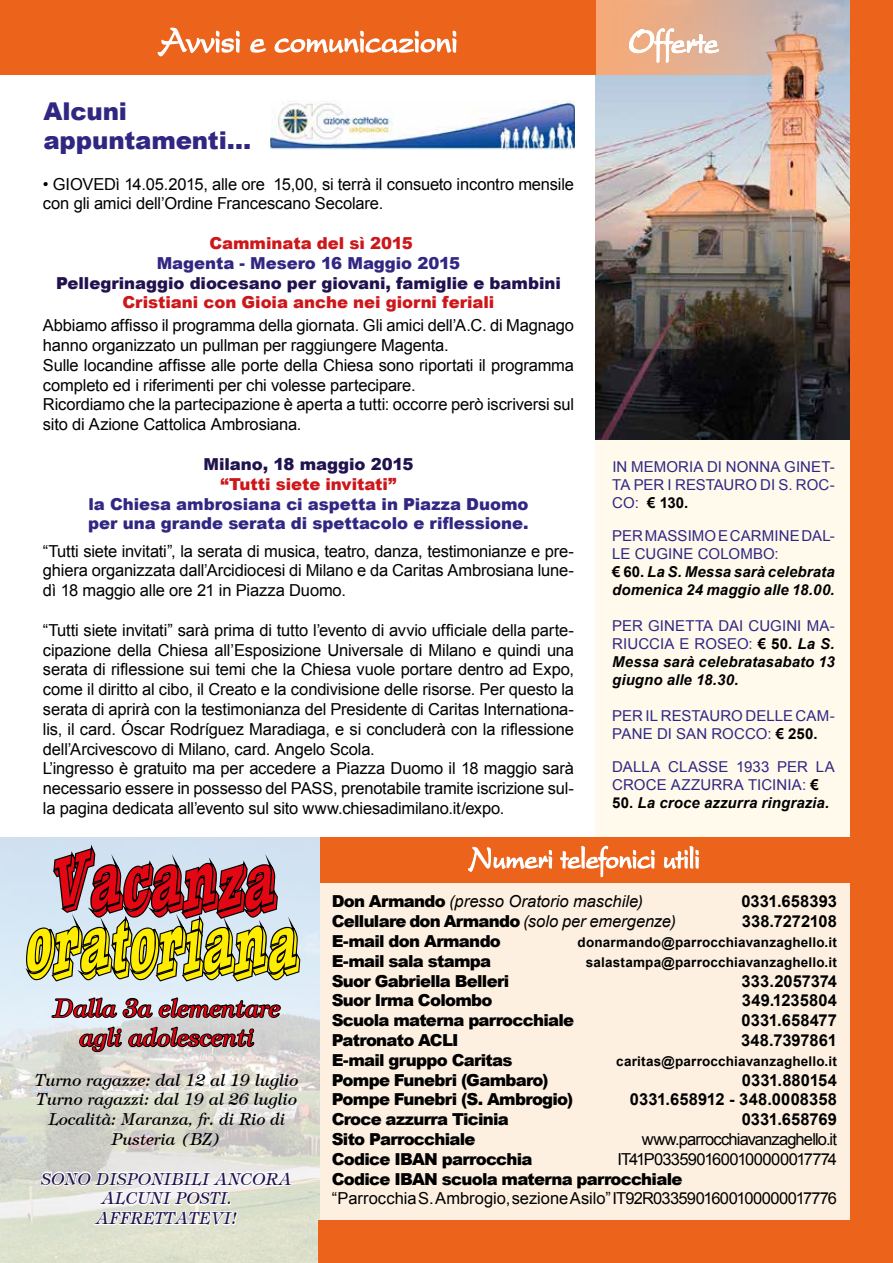
<style>
.page{position:relative;width:893px;height:1263px;background:#fff}
.page>*{position:absolute;margin:0;border:0;box-sizing:border-box;transform-origin:0 0}
.t1{font:72px "Western Slant";color:#ffed00}
.t2{font:72px "Western Slant";color:#e30613}
.t3{font:37.5px "President Plain";letter-spacing:-.01em;color:#fff;scale:.83 1}
.t4{font:900 24.45px/29.4px "Arial";letter-spacing:-.005em;color:#312783}
.t5{font:italic 24.3px/29.1px "Timpani";color:#e30613;text-align:center}
.t6{font:16.5px/19.8px "Arial";letter-spacing:-.01em;color:#000}
.t7{font:900 16.5px "Arial";letter-spacing:-.045em;color:#000}
.t8{font:700 16.5px "Arial";letter-spacing:.005em;color:#000}
.t9{font:900 16.5px/19.8px "Arial";letter-spacing:-.005em;color:#312783}
.t10{font:italic 16.5px/19.8px "Timpani";color:#000;text-align:center}
.t11{font:900 16.5px "Arial";letter-spacing:-.005em;color:#cd171a}
.t12{font:900 16.5px "Arial";letter-spacing:-.005em;color:#20124e}
.t13{font:italic 16.5px/19.8px "Timpani";color:#20124e;text-align:center}
.t14{font:italic 16.5px "Arial";color:#000}
.t15{font:16.5px "Arial";letter-spacing:-.05em;color:#000}
.t16{font:16.5px "Arial";letter-spacing:-.045em;color:#000}
.t17{font:15px "Arial";letter-spacing:.01em;color:#312783}
.t18{font:italic 700 15px/18px "Arial";letter-spacing:.005em;color:#000}
.t19{font:700 15px "Arial";letter-spacing:.005em;color:#000}
.t20{font:700 13.5px "Arial";letter-spacing:.015em;color:#000}
.s1{font-weight:400;color:#312783}
.s2{font-weight:400;font-style:normal;color:#312783}
.s3{font-style:normal}
.s4{font-weight:700;color:#000}
.s5{font-weight:900;font-style:normal}
.s6{font-weight:400;font-style:italic}
</style>
<div class="page">
<img style="left:0;top:837px;width:319px;height:426px">
<div style="left:595px;top:275px;width:295px;height:569px;background:#fffaec"></div>
<img style="left:270px;top:101px;width:305px;height:48px">
<div style="left:320px;top:845px;width:543px;height:418px;background:#fdf0e0"></div>
<img style="left:595px;top:75px;width:255px;height:364px">
<div style="left:0;top:0;width:595px;height:75px;background:#ec631c"></div>
<svg style="left:595px;top:0;width:255px;height:75px;background:#d7ad97"></svg>
<div style="left:850px;top:0;width:43px;height:1263px;background:#ec631c"></div>
<svg style="left:157px;top:27px;width:83px;height:30px"></svg>
<svg style="left:250px;top:38px;width:16px;height:15px"></svg>
<svg style="left:274px;top:30px;width:183px;height:24px"></svg>
<div style="left:320px;top:838px;width:552px;height:45px;background:#ec631c"></div>
<div style="left:319px;top:1220px;width:574px;height:43px;background:#ec631c"></div>
<svg style="left:628px;top:27px;width:92px;height:36px"></svg>
<svg style="left:468px;top:846px;width:85px;height:26px"></svg>
<svg style="left:560px;top:845px;width:95px;height:33px"></svg>
<svg style="left:663px;top:846px;width:36px;height:23px"></svg>
<svg style="left:15px;top:837px;width:286px;height:225px;background:#9aa3aa"></svg>
<svg style="left:39px;top:1167px;width:254px;height:96px"></svg>
<h2 class="t3" style="left:159px;top:19px;width:362px">Avvisi e comunicazioni</h2>
<h3 class="t4" style="left:43px;top:96px;width:209px">Alcuni appuntamenti…</h3>
<p class="t6" style="left:43px;top:174px;width:533px">• GIOVEDì 14.05.2015, alle ore 15,00, si terrà il consueto incontro mensile con gli amici dell’Ordine Francescano Secolare.</p>
<p class="t11" style="left:209px;top:231px;width:205px">Camminata del sì 2015</p>
<p class="t9" style="left:157px;top:253px;width:305px">Magenta - Mesero 16 Maggio 2015</p>
<p class="t12" style="left:56px;top:271px;width:506px">Pellegrinaggio diocesano per giovani, famiglie e bambini</p>
<p class="t11" style="left:123px;top:291px;width:373px">Cristiani con Gioia anche nei giorni feriali</p>
<p class="t6" style="left:43px;top:316px;width:533px">Abbiamo affisso il programma della giornata. Gli amici dell’A.C. di Magnago hanno organizzato un pullman per raggiungere Magenta.<br>Sulle locandine affisse alle porte della Chiesa sono riportati il programma completo ed i riferimenti per chi volesse partecipare.<br>Ricordiamo che la partecipazione è aperta a tutti: occorre però iscriversi sul sito di Azione Cattolica Ambrosiana.</p>
<p class="t12" style="left:203px;top:452px;width:211px">Milano, 18 maggio 2015</p>
<p class="t11" style="left:221px;top:472px;width:177px">“Tutti siete invitati”</p>
<p class="t9" style="left:88px;top:493px;width:442px">la Chiesa ambrosiana ci aspetta in Piazza Duomo per una grande serata di spettacolo e riflessione.</p>
<p class="t6" style="left:43px;top:541px;width:533px;text-align:justify">“Tutti siete invitati”, la serata di musica, teatro, danza, testimonianze e pre&shy;ghiera organizzata dall’Arcidiocesi di Milano e da Caritas Ambrosiana lune&shy;dì 18 maggio alle ore 21 in Piazza Duomo.</p>
<p class="t6" style="left:43px;top:620px;width:533px">“Tutti siete invitati” sarà prima di tutto l’evento di avvio ufficiale della parte&shy;cipazione della Chiesa all’Esposizione Universale di Milano e quindi una serata di riflessione sui temi che la Chiesa vuole portare dentro ad Expo, come il diritto al cibo, il Creato e la condivisione delle risorse. Per questo la serata di aprirà con la testimonianza del Presidente di Caritas Internationa&shy;lis, il card. Óscar Rodríguez Maradiaga, e si concluderà con la riflessione dell’Arcivescovo di Milano, card. Angelo Scola.<br>L’ingresso è gratuito ma per accedere a Piazza Duomo il 18 maggio sarà necessario essere in possesso del PASS, prenotabile tramite iscrizione sul&shy;la pagina dedicata all’evento sul sito www.chiesadimilano.it/expo.</p>
<p class="t17" style="left:612px;top:457px;width:30px">in memoria</p>
<p class="t17" style="left:707px;top:457px;width:31px">di nonna</p>
<p class="t17" style="left:784px;top:457px;width:11px">ginet</p>
<p class="t17" style="left:830px;top:457px;width:6px">-</p>
<p class="t17" style="left:612px;top:475px;width:33px">ta per</p>
<p class="t17" style="left:668px;top:475px;width:19px">i restauro</p>
<p class="t17" style="left:760px;top:475px;width:48px">di s. roc</p>
<p class="t17" style="left:830px;top:475px;width:6px">-</p>
<p class="t19" style="left:612px;top:493px;width:78px"><span class="s1">co:</span> € 130.</p>
<p class="t17" style="left:612px;top:526px;width:11px">per</p>
<p class="t17" style="left:645px;top:526px;width:11px">massimo</p>
<p class="t17" style="left:718px;top:526px;width:23px">e carmine</p>
<p class="t17" style="left:802px;top:526px;width:11px">dal</p>
<p class="t17" style="left:830px;top:526px;width:6px">-</p>
<p class="t17" style="left:612px;top:544px;width:34px">le cugine</p>
<p class="t17" style="left:698px;top:544px;width:12px">colombo</p>
<p class="t18" style="left:612px;top:545px;width:224px;text-indent:162px"><span class="s2">:<br></span><span class="s3">€ 60.</span> La S. Messa sarà celebrata domenica 24 maggio alle 18.00.</p>
<p class="t17" style="left:612px;top:616px;width:11px">per</p>
<p class="t17" style="left:648px;top:616px;width:11px">ginetta</p>
<p class="t17" style="left:718px;top:616px;width:9px">dai</p>
<p class="t17" style="left:749px;top:616px;width:10px">cugini</p>
<p class="t17" style="left:807px;top:616px;width:30px">ma -</p>
<p class="t17" style="left:612px;top:634px;width:10px">riuccia</p>
<p class="t17" style="left:679px;top:634px;width:27px">e roseo</p>
<p class="t18" style="left:612px;top:635px;width:224px;text-align:justify;text-indent:136px"><span class="s2">:</span> <span class="s3">€ 50.</span> La S.<br>Messa sarà celebratasabato 13 giugno alle 18.30.</p>
<p class="t17" style="left:612px;top:706px;width:11px">per</p>
<p class="t17" style="left:646px;top:706px;width:27px">il restauro</p>
<p class="t17" style="left:745px;top:706px;width:11px">delle</p>
<p class="t17" style="left:796px;top:706px;width:12px">cam</p>
<p class="t17" style="left:830px;top:706px;width:6px">-</p>
<p class="t17" style="left:612px;top:724px;width:11px">pane</p>
<p class="t17" style="left:657px;top:724px;width:30px">di san</p>
<p class="t17" style="left:711px;top:724px;width:12px">rocco</p>
<p class="t19" style="left:767px;top:724px;width:52px"><span class="s1">:</span> € 250.</p>
<p class="t17" style="left:612px;top:757px;width:11px">dalla</p>
<p class="t17" style="left:668px;top:757px;width:11px">classe</p>
<p class="t17" style="left:736px;top:757px;width:52px">1933 per</p>
<p class="t17" style="left:816px;top:757px;width:10px">la</p>
<p class="t17" style="left:612px;top:775px;width:12px">croce</p>
<p class="t17" style="left:671px;top:775px;width:42px">azzurra</p>
<p class="t17" style="left:748px;top:775px;width:9px">ticinia</p>
<p class="t17" style="left:802px;top:775px;width:18px">: <span class="s4">€</span></p>
<p class="t18" style="left:612px;top:794px;width:218px"><span class="s3">50.</span> La croce azzurra ringrazia.</p>
<h1 class="t2" style="left:50px;top:839px;width:227px">Vacanza</h1>
<h1 class="t1" style="left:25px;top:902px;width:275px">oratoriana</h1>
<h3 class="t5" style="left:53px;top:994px;width:228px">Dalla 3a elementare agli adolescenti</h3>
<p class="t10" style="left:35px;top:1070px;width:265px">Turno ragazze: dal 12 al 19 luglio<br>Turno ragazzi: dal 19 al 26 luglio<br>Località: Maranza, fr. di Rio di<br>Pusteria (BZ)</p>
<p class="t13" style="left:41px;top:1169px;width:252px">SONO DISPONIBILI ANCORA<br>ALCUNI POSTI.<br>AFFRETTATEVI!</p>
<p class="t14" style="left:332px;top:891px;width:313px"><span class="s5">Don Armando</span> (presso Oratorio maschile)</p>
<p class="t8" style="left:741px;top:890px;width:97px">0331.658393</p>
<p class="t7" style="left:332px;top:909px;width:346px">Cellulare don Armando <span class="s6">(solo per emergenze)</span></p>
<p class="t8" style="left:742px;top:910px;width:97px">338.7272108</p>
<p class="t7" style="left:332px;top:929px;width:171px">E-mail don Armando</p>
<p class="t20" style="left:578px;top:933px;width:261px">donarmando@parrocchiavanzaghello.it</p>
<p class="t7" style="left:332px;top:949px;width:161px">E-mail sala stampa</p>
<p class="t20" style="left:586px;top:953px;width:253px">salastampa@parrocchiavanzaghello.it</p>
<p class="t7" style="left:332px;top:969px;width:179px">Suor Gabriella Belleri</p>
<p class="t8" style="left:742px;top:970px;width:97px">333.2057374</p>
<p class="t7" style="left:332px;top:988px;width:162px">Suor I rma Colombo</p>
<p class="t8" style="left:742px;top:989px;width:97px">349.1235804</p>
<p class="t7" style="left:332px;top:1008px;width:244px">Scuola materna parrocchiale</p>
<p class="t8" style="left:742px;top:1009px;width:97px">0331.658477</p>
<p class="t7" style="left:332px;top:1028px;width:126px">Patronato ACLI</p>
<p class="t8" style="left:741px;top:1029px;width:97px">348.7397861</p>
<p class="t7" style="left:332px;top:1048px;width:183px">E-mail gruppo Caritas</p>
<p class="t20" style="left:616px;top:1052px;width:222px">caritas@parrocchiavanzaghello.it</p>
<p class="t7" style="left:332px;top:1068px;width:218px">Pompe Funebri (Gambaro)</p>
<p class="t8" style="left:742px;top:1069px;width:96px">0331.880154</p>
<p class="t7" style="left:332px;top:1087px;width:243px">Pompe Funebri (S. Ambrogio)</p>
<p class="t8" style="left:630px;top:1088px;width:209px">0331.658912 - 348.0008358</p>
<p class="t7" style="left:332px;top:1107px;width:179px">Croce azzurra Ticinia</p>
<p class="t8" style="left:742px;top:1108px;width:97px">0331.658769</p>
<p class="t7" style="left:332px;top:1127px;width:145px">Sito Parrocchiale</p>
<p class="t15" style="left:642px;top:1128px;width:197px">www.parrocchiavanzaghello.it</p>
<p class="t7" style="left:332px;top:1147px;width:202px">Codice I BAN parrocchia</p>
<p class="t16" style="left:617px;top:1148px;width:221px">IT41P0335901600100000017774</p>
<p class="t7" style="left:332px;top:1167px;width:352px">Codice I BAN scuola materna parrocchiale</p>
<p class="t6" style="left:332px;top:1189px;width:507px">“Parrocchia S. Ambrogio, sezione Asilo” IT92R0335901600100000017776</p>
</div>
